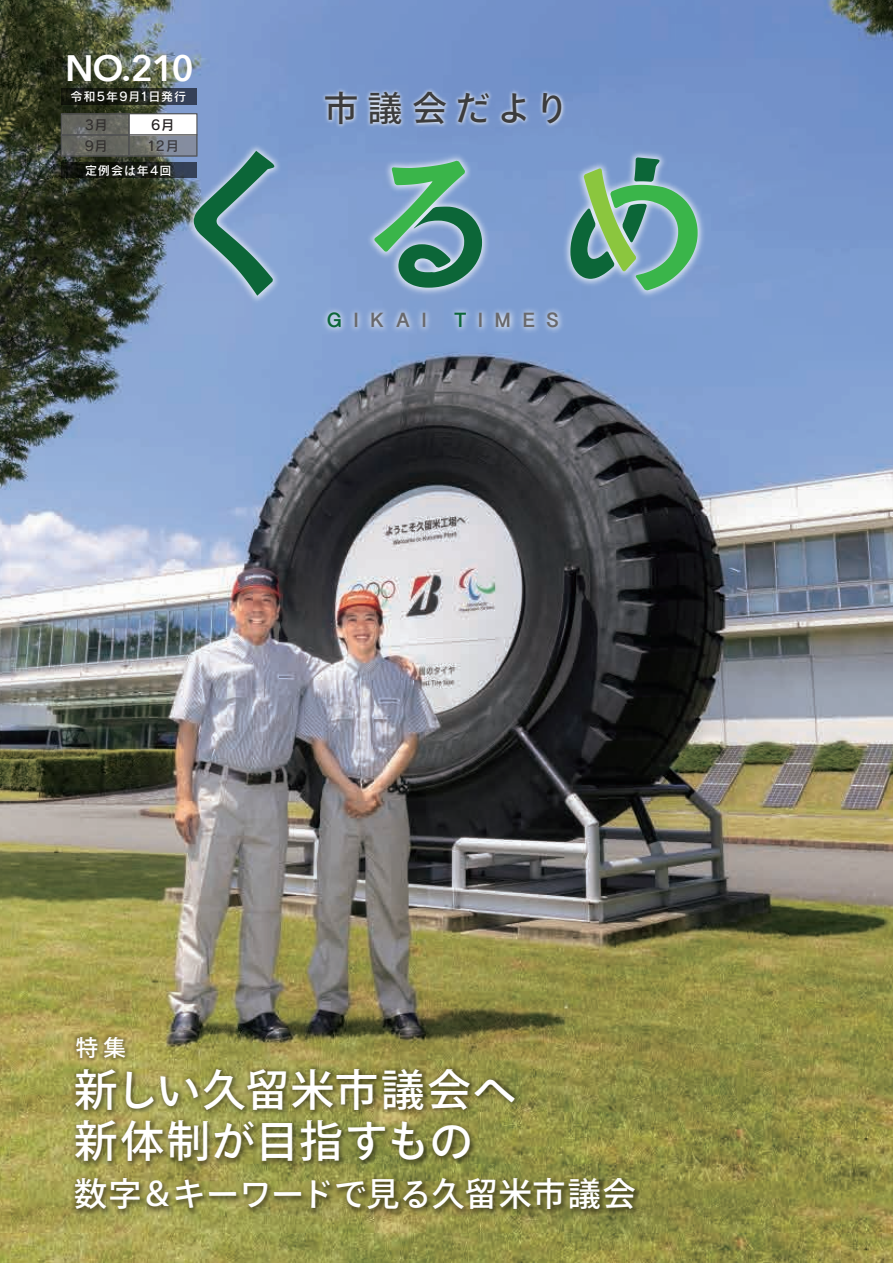
<style>
.page{position:relative;width:893px;height:1263px;background:#fff}
.page>*{position:absolute;margin:0;border:0;box-sizing:border-box;transform-origin:0 0}
.t1{font:500 43.5px/51px "Ryo Gothic Plus N";letter-spacing:.03em;color:#fff}
.t2{font:600 36.6px "Avenir Next";color:#fff}
.t3{font:500 34.5px "Ryo Gothic Plus N";letter-spacing:.255em;color:#3c3c3d}
.t4{font:500 33px "Ryo Gothic Plus N";letter-spacing:.005em;color:#fff}
.t5{font:500 22.5px "Ryo Gothic Plus N";color:#fff}
.t6{font:700 21px "Sinhala Sangam MN";letter-spacing:.515em;color:#69696c}
.t7{font:13.5px "Rodin Bokutoh Pro DB";letter-spacing:.05em;color:#231f20}
.t8{font:12px "Rodin Bokutoh Pro DB";letter-spacing:.09em;color:#fff}
.s1{color:#0c6638}
</style>
<div class="page">
<img style="left:0;top:0;width:893px;height:1263px">
<svg style="left:61px;top:88px;width:136px;height:17px;background:#1a1d17"></svg>
<svg style="left:61px;top:163px;width:76px;height:15px"></svg>
<svg style="left:63px;top:137px;width:64px;height:17px"></svg>
<div style="left:129px;top:135px;width:68px;height:21px;background:#656760"></div>
<div style="left:129px;top:114px;width:68px;height:21px;background:#fff"></div>
<svg style="left:63px;top:115px;width:64px;height:18px"></svg>
<div style="left:61px;top:113px;width:68px;height:22px;border:1px solid #57585a"></div>
<div style="left:129px;top:113px;width:68px;height:22px;border:1px solid #57585a"></div>
<div style="left:61px;top:135px;width:68px;height:21px;border:1px solid #57585a"></div>
<div style="left:129px;top:135px;width:68px;height:21px;border:1px solid #57585a"></div>
<div style="left:269px;top:36px;width:370px;height:57px;background:#7593ca"></div>
<img style="left:137px;top:93px;width:617px;height:260px">
<img style="left:219px;top:203px;width:448px;height:233px">
<svg style="left:194px;top:151px;width:80px;height:145px;background:#6794a3"></svg>
<svg style="left:374px;top:160px;width:108px;height:128px;background:#649e97"></svg>
<svg style="left:570px;top:157px;width:128px;height:134px;background:#6ea697"></svg>
<img style="left:20px;top:1013px;width:675px;height:250px">
<img style="left:19px;top:979px;width:171px;height:143px">
<p class="t2" style="left:65px;top:37px;width:130px">NO.210</p>
<p class="t8" style="left:70px;top:89px;width:117px">令和5年9月1日発行</p>
<p class="t7" style="left:85px;top:116px;width:25px">3月</p>
<p class="t7" style="left:151px;top:116px;width:25px">6月</p>
<p class="t7" style="left:84px;top:137px;width:25px">9月</p>
<p class="t7" style="left:146px;top:137px;width:35px">12月</p>
<p class="t8" style="left:85px;top:162px;width:88px">定例会は年4回</p>
<p class="t3" style="left:324px;top:86px;width:247px">市議会だより</p>
<p class="t6" style="left:326px;top:309px;width:102px"><span class="s1">G</span>IKAI</p>
<p class="t6" style="left:454px;top:309px;width:107px"><span class="s1">T</span>IMES</p>
<p class="t5" style="left:76px;top:1033px;width:52px">特集</p>
<p class="t1" style="left:74px;top:1066px;width:444px">新しい久留米市議会へ新体制が目指すもの</p>
<p class="t4" style="left:74px;top:1173px;width:563px">数字＆キーワードで見る久留米市議会</p>
</div>
